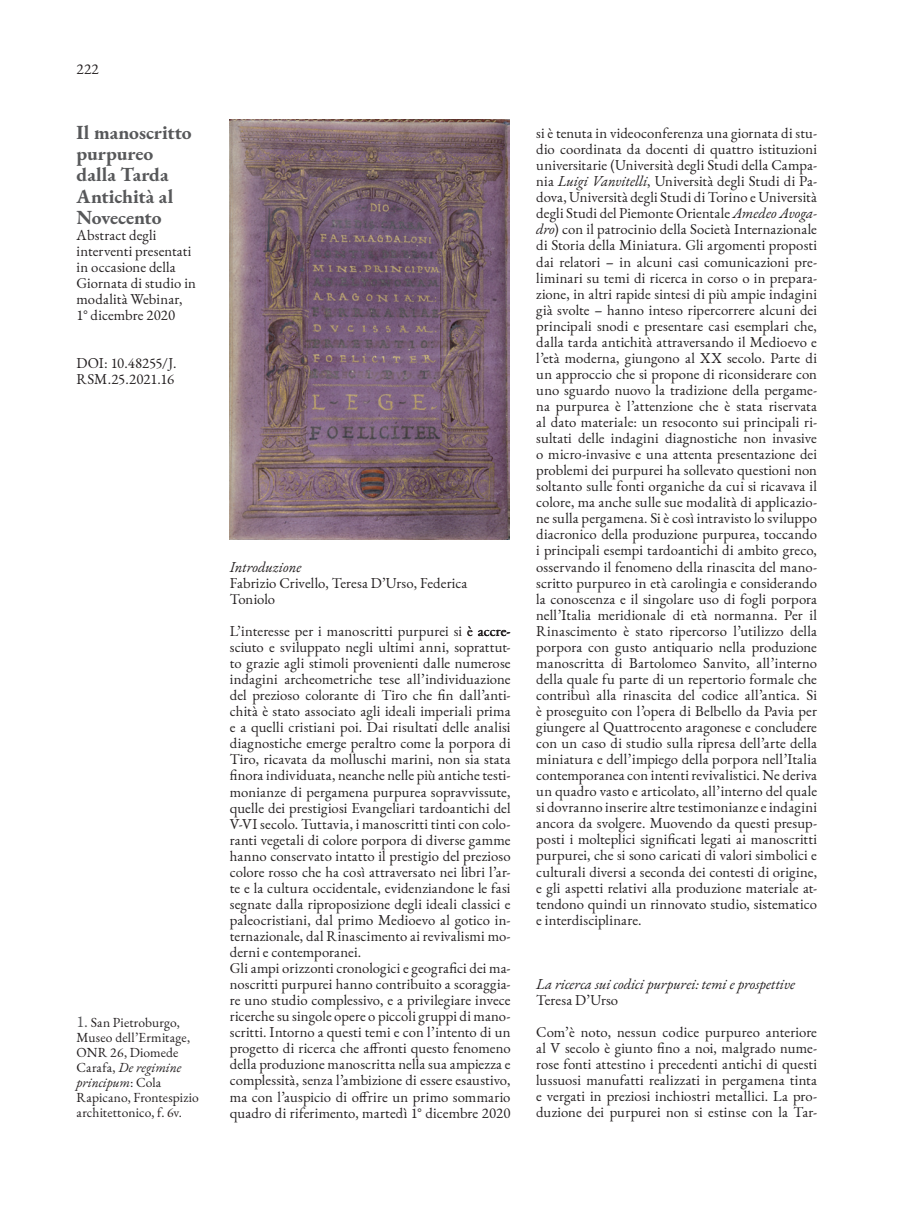
<style>
.page{position:relative;width:915px;height:1212px;background:#fff}
.page>*{position:absolute;margin:0;border:0;box-sizing:border-box;transform-origin:0 0}
.t1{font:700 19.5px/21.3px "EB Garamond";color:#57585a}
.t2{font:15px "EB Garamond";color:#231f20}
.t3{font:14.7px/16px "EB Garamond";letter-spacing:.005em;color:#231f20}
.t4{font:italic 14.7px "EB Garamond";letter-spacing:-.005em;color:#231f20}
.t5{font:13.5px/15px "EB Garamond";letter-spacing:.01em;color:#231f20}
.s1{font-size:16.5px;color:#57585a}
.s2{font-style:italic}
</style>
<div class="page">
<img style="left:230px;top:119px;width:279px;height:421px">
<p class="t2" style="left:77px;top:59px;width:24px">222</p>
<h1 class="t1" style="left:77px;top:121px;width:117px">Il manoscritto purpureo dalla Tarda<br>Antichità al<br>Novecento</h1>
<p class="t3" style="left:77px;top:227px;width:121px">Abstract degli interventi presentati in occasione della<br>Giornata di studio in modalità Webinar,<br>1° dicembre 2020</p>
<p class="t3" style="left:77px;top:355px;width:102px">DOI: 10.48255/J.<br>RSM.25.2021.16</p>
<p class="t5" style="left:77px;top:1014px;width:124px"><span class="s1">1.</span> San Pietroburgo,<br>Museo dell’Ermitage,<br>ONR 26, Diomede<br>Carafa, <span class="s2">De regimine principum</span>: Cola<br>Rapicano, Frontespizio architettonico, f. 6v.</p>
<p class="t4" style="left:230px;top:557px;width:73px">Introduzione</p>
<p class="t3" style="left:230px;top:575px;width:239px">Fabrizio Crivello, Teresa D’Urso, Federica<br>Toniolo</p>
<p class="t3" style="left:230px;top:623px;width:282px">L’interesse per i manoscritti purpurei si è accre&shy;sciuto e sviluppato negli ultimi anni, soprattut&shy;to grazie agli stimoli provenienti dalle numerose indagini archeometriche tese all’individuazione del prezioso colorante di Tiro che fin dall’anti&shy;chità è stato associato agli ideali imperiali prima e a quelli cristiani poi. Dai risultati delle analisi diagnostiche emerge peraltro come la porpora di Tiro, ricavata da molluschi marini, non sia stata finora individuata, neanche nelle più antiche testi&shy;monianze di pergamena purpurea sopravvissute, quelle dei prestigiosi Evangeliari tardoantichi del V-VI secolo. Tuttavia, i manoscritti tinti con colo&shy;ranti vegetali di colore porpora di diverse gamme hanno conservato intatto il prestigio del prezioso colore rosso che ha così attraversato nei libri l’ar&shy;te e la cultura occidentale, evidenziandone le fasi segnate dalla riproposizione degli ideali classici e paleocristiani, dal primo Medioevo al gotico in&shy;ternazionale, dal Rinascimento ai revivalismi mo&shy;derni e contemporanei.<br>Gli ampi orizzonti cronologici e geografici dei ma&shy;noscritti purpurei hanno contribuito a scoraggia&shy;re uno studio complessivo, e a privilegiare invece ricerche su singole opere o piccoli gruppi di mano&shy;scritti. Intorno a questi temi e con l’intento di un progetto di ricerca che affronti questo fenomeno della produzione manoscritta nella sua ampiezza e complessità, senza l’ambizione di essere esaustivo, ma con l’auspicio di offrire un primo sommario quadro di riferimento, martedì 1° dicembre 2020</p>
<p class="t3" style="left:536px;top:125px;width:282px;text-align:justify">si è tenuta in videoconferenza una giornata di stu&shy;dio coordinata da docenti di quattro istituzioni universitarie (Università degli Studi della Campa&shy;nia <span class="s2">Luigi Vanvitelli</span>, Università degli Studi di Pa&shy;dova, Università degli Studi di Torino e Università degli Studi del Piemonte Orientale <span class="s2">Amedeo Avoga&shy;dro</span>) con il patrocinio della Società Internazionale di Storia della Miniatura. Gli argomenti proposti dai relatori – in alcuni casi comunicazioni pre&shy;liminari su temi di ricerca in corso o in prepara&shy;zione, in altri rapide sintesi di più ampie indagini già svolte – hanno inteso ripercorrere alcuni dei principali snodi e presentare casi esemplari che, dalla tarda antichità attraversando il Medioevo e l’età moderna, giungono al XX secolo. Parte di un approccio che si propone di riconsiderare con uno sguardo nuovo la tradizione della pergame&shy;na purpurea è l’attenzione che è stata riservata al dato materiale: un resoconto sui principali ri&shy;sultati delle indagini diagnostiche non invasive o micro-invasive e una attenta presentazione dei problemi dei purpurei ha sollevato questioni non soltanto sulle fonti organiche da cui si ricavava il colore, ma anche sulle sue modalità di applicazio&shy;ne sulla pergamena. Si è così intravisto lo sviluppo diacronico della produzione purpurea, toccando i principali esempi tardoantichi di ambito greco, osservando il fenomeno della rinascita del mano&shy;scritto purpureo in età carolingia e considerando la conoscenza e il singolare uso di fogli porpora nell’Italia meridionale di età normanna. Per il Rinascimento è stato ripercorso l’utilizzo della porpora con gusto antiquario nella produzione manoscritta di Bartolomeo Sanvito, all’interno della quale fu parte di un repertorio formale che contribuì alla rinascita del codice all’antica. Si è proseguito con l’opera di Belbello da Pavia per giungere al Quattrocento aragonese e concludere con un caso di studio sulla ripresa dell’arte della miniatura e dell’impiego della porpora nell’Italia contemporanea con intenti revivalistici. Ne deriva un quadro vasto e articolato, all’interno del quale si dovranno inserire altre testimonianze e indagini ancora da svolgere. Muovendo da questi presup&shy;posti i molteplici significati legati ai manoscritti purpurei, che si sono caricati di valori simbolici e culturali diversi a seconda dei contesti di origine, e gli aspetti relativi alla produzione materiale at&shy;tendono quindi un rinnovato studio, sistematico e interdisciplinare.</p>
<p class="t4" style="left:536px;top:974px;width:260px">La ricerca sui codici purpurei: temi e prospettive</p>
<p class="t3" style="left:536px;top:984px;width:282px;line-height:32.1px">Teresa D’Urso<br>Com’è noto, nessun codice purpureo anteriore</p>
<p class="t3" style="left:536px;top:1040px;width:282px;text-align:justify">al V secolo è giunto fino a noi, malgrado nume&shy;rose fonti attestino i precedenti antichi di questi lussuosi manufatti realizzati in pergamena tinta e vergati in preziosi inchiostri metallici. La pro&shy;duzione dei purpurei non si estinse con la Tar-</p>
</div>
